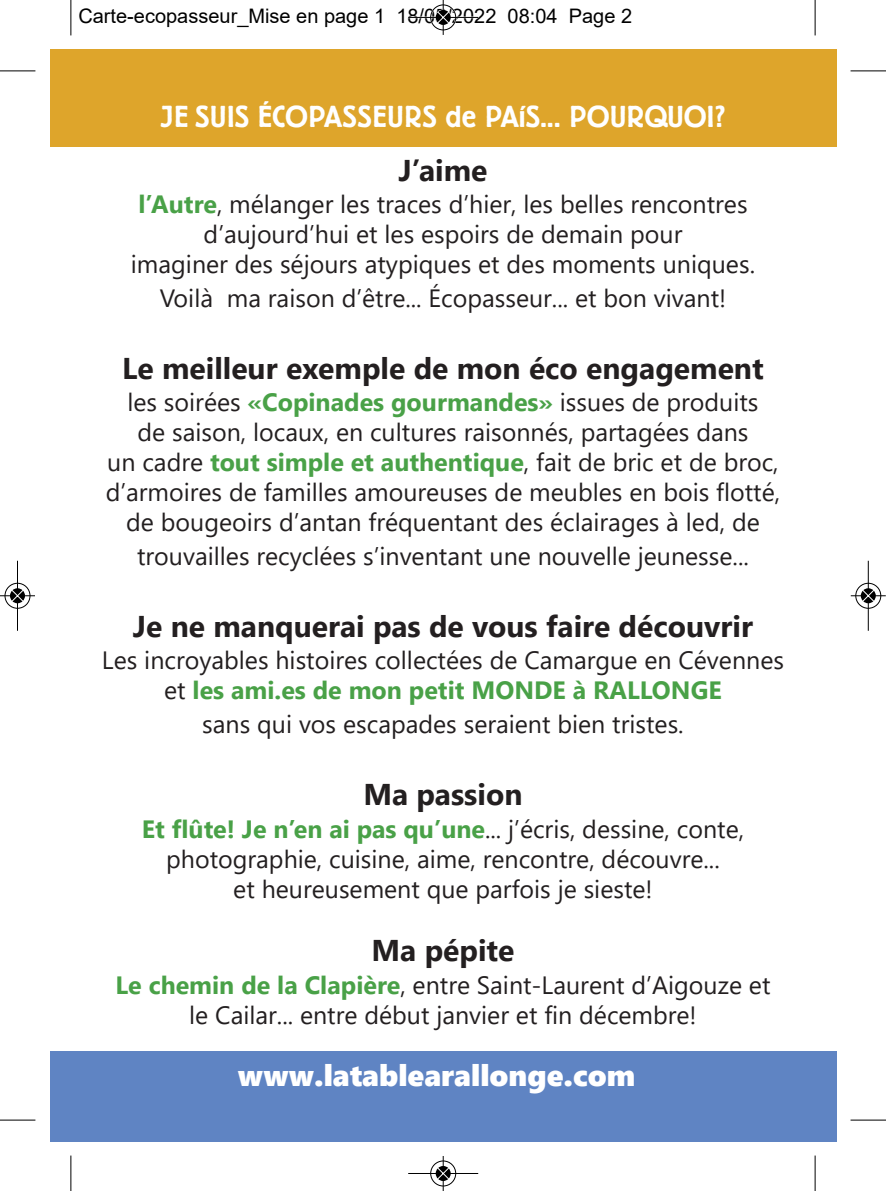
<style>
.page{position:relative;width:886px;height:1191px;background:#fff}
.page>*{position:absolute;margin:0;border:0;box-sizing:border-box;transform-origin:0 0}
.t1{font:700 30px "Segoe UI";color:#231f20}
.t2{font:500 30px "Berliner Grotesk";color:#fff}
.t3{font:30px "Segoe UI Black";color:#fff}
.t4{font:25px/30px "Segoe UI";color:#231f20;text-align:center}
.t5{font:20px "Arial";color:#000}
.s1{font-weight:700;color:#49a147}
</style>
<div class="page">
<div style="left:50px;top:1051px;width:786px;height:90px;background:#5f84c3"></div>
<div style="left:50px;top:50px;width:786px;height:97px;background:#dea52b"></div>
<hr style="left:70px;top:0;width:1px;height:35px;background:#000">
<hr style="left:0;top:70px;width:35px;height:1px;background:#000">
<hr style="left:815px;top:0;width:1px;height:35px;background:#000">
<hr style="left:850px;top:70px;width:36px;height:1px;background:#000">
<hr style="left:70px;top:1155px;width:1px;height:36px;background:#000">
<hr style="left:0;top:1119px;width:35px;height:1px;background:#000">
<hr style="left:815px;top:1155px;width:1px;height:36px;background:#000">
<hr style="left:850px;top:1119px;width:36px;height:1px;background:#000">
<div style="left:430px;top:4px;width:26px;height:27px;border:2px solid #fff;border-radius:50%"></div>
<svg style="left:435px;top:9px;width:16px;height:16px"></svg>
<hr style="left:408px;top:17px;width:70px;height:1px;background:#000">
<hr style="left:443px;top:0;width:1px;height:35px;background:#000">
<div style="left:430px;top:5px;width:26px;height:25px;border:1px solid #000;border-radius:50%"></div>
<svg style="left:436px;top:10px;width:15px;height:15px"></svg>
<svg style="left:437px;top:11px;width:12px;height:13px"></svg>
<div style="left:430px;top:1160px;width:26px;height:26px;border:2px solid #fff;border-radius:50%"></div>
<svg style="left:435px;top:1165px;width:16px;height:16px"></svg>
<hr style="left:408px;top:1173px;width:70px;height:1px;background:#000">
<hr style="left:443px;top:1156px;width:1px;height:35px;background:#000">
<div style="left:430px;top:1160px;width:26px;height:26px;border:1px solid #000;border-radius:50%"></div>
<svg style="left:436px;top:1166px;width:15px;height:15px"></svg>
<svg style="left:437px;top:1167px;width:12px;height:12px"></svg>
<div style="left:4px;top:582px;width:27px;height:27px;border:2px solid #fff;border-radius:50%"></div>
<svg style="left:9px;top:588px;width:16px;height:16px"></svg>
<hr style="left:17px;top:561px;width:1px;height:70px;background:#000">
<hr style="left:0;top:595px;width:35px;height:1px;background:#000">
<div style="left:5px;top:583px;width:25px;height:25px;border:1px solid #000;border-radius:50%"></div>
<svg style="left:10px;top:588px;width:15px;height:15px"></svg>
<svg style="left:11px;top:589px;width:13px;height:13px"></svg>
<div style="left:855px;top:582px;width:26px;height:27px;border:2px solid #fff;border-radius:50%"></div>
<svg style="left:860px;top:588px;width:16px;height:16px"></svg>
<hr style="left:868px;top:561px;width:1px;height:70px;background:#000">
<hr style="left:851px;top:595px;width:35px;height:1px;background:#000">
<div style="left:855px;top:583px;width:26px;height:25px;border:1px solid #000;border-radius:50%"></div>
<svg style="left:861px;top:588px;width:15px;height:15px"></svg>
<svg style="left:862px;top:589px;width:12px;height:13px"></svg>
<p class="t5" style="left:78px;top:4px;width:555px">Carte-ecopasseur_Mise en page 1 18/05/2022 08:04 Page 2</p>
<p class="t2" style="left:161px;top:106px;width:566px">JE SUIS ÉCOPASSEURS de PAíS... POURQUOI?</p>
<p class="t1" style="left:398px;top:148px;width:90px">J’aime</p>
<p class="t4" style="left:131px;top:188px;width:626px"><span class="s1">l’Autre</span>, mélanger les traces d’hier, les belles rencontres d’aujourd’hui et les espoirs de demain pour<br>imaginer des séjours atypiques et des moments uniques.</p>
<p class="t4" style="left:160px;top:282px;width:568px">Voilà ma raison d’être... Écopasseur... et bon vivant!</p>
<p class="t1" style="left:122px;top:346px;width:643px">Le meilleur exemple de mon éco engagement</p>
<p class="t4" style="left:106px;top:386px;width:676px">les soirées <span class="s1">«Copinades gourmandes»</span> issues de produits<br>de saison, locaux, en cultures raisonnés, partagées dans<br>un cadre <span class="s1">tout simple et authentique</span>, fait de bric et de broc, d’armoires de familles amoureuses de meubles en bois flotté, de bougeoirs d’antan fréquentant des éclairages à led, de</p>
<p class="t4" style="left:137px;top:540px;width:613px">trouvailles recyclées s’inventant une nouvelle jeunesse...</p>
<p class="t1" style="left:133px;top:604px;width:622px">Je ne manquerai pas de vous faire découvrir</p>
<p class="t4" style="left:102px;top:644px;width:683px">Les incroyables histoires collectées de Camargue en Cévennes et <span class="s1">les ami.es de mon petit MONDE à RALLONGE</span></p>
<p class="t4" style="left:202px;top:708px;width:483px">sans qui vos escapades seraient bien tristes.</p>
<p class="t1" style="left:363px;top:772px;width:160px">Ma passion</p>
<p class="t4" style="left:142px;top:812px;width:604px"><span class="s1">Et flûte! Je n’en ai pas qu’une</span>... j’écris, dessine, conte, photographie, cuisine, aime, rencontre, découvre...<br>et heureusement que parfois je sieste!</p>
<p class="t1" style="left:371px;top:928px;width:144px">Ma pépite</p>
<p class="t4" style="left:115px;top:968px;width:656px"><span class="s1">Le chemin de la Clapière</span>, entre Saint-Laurent d’aigouze et le Cailar... entre début janvier et fin décembre!</p>
<p class="t3" style="left:238px;top:1053px;width:399px">www.latablearallonge.com</p>
</div>
